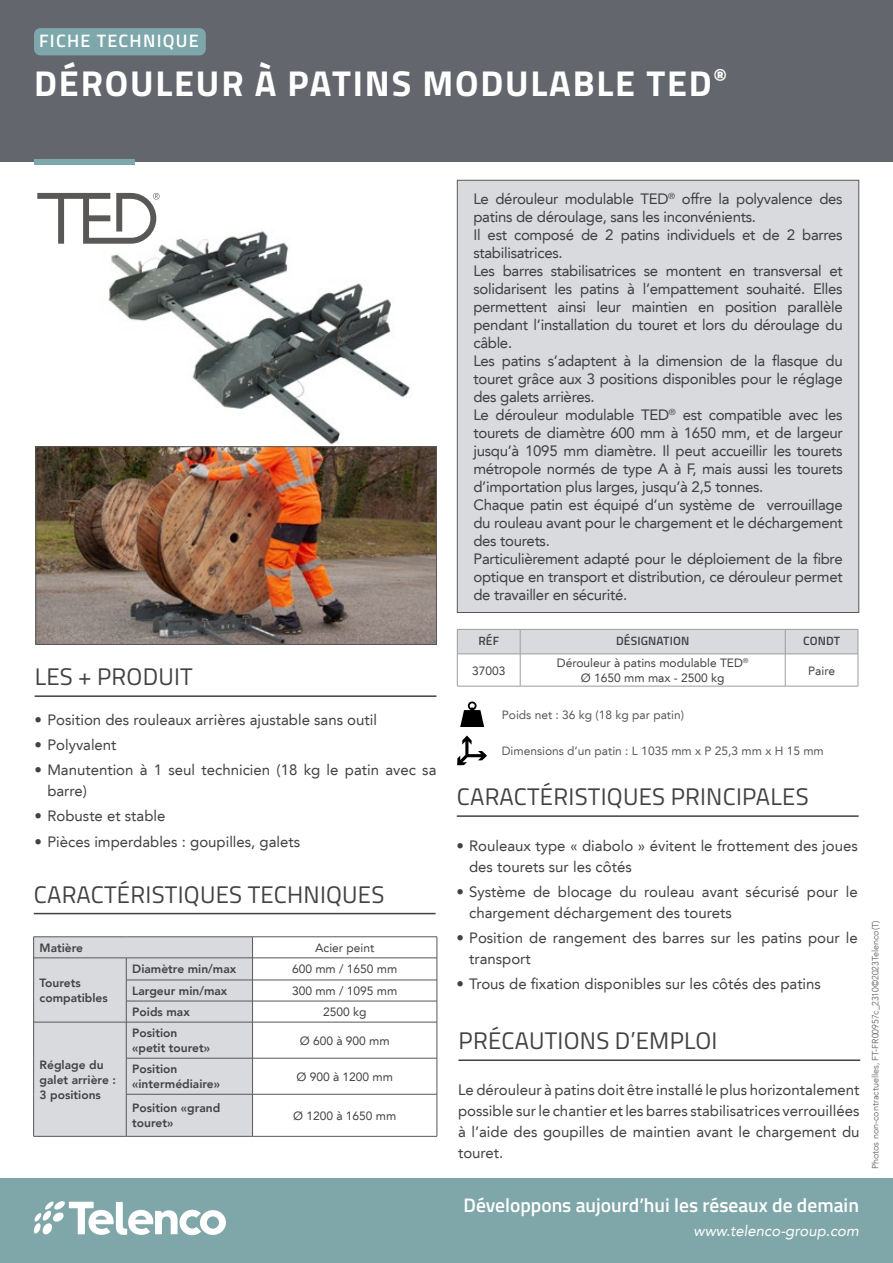
<style>
.page{position:relative;width:893px;height:1263px;background:#fff}
.page>*{position:absolute;margin:0;border:0;box-sizing:border-box;transform-origin:0 0}
.t1{font:700 36px "Titillium Web";letter-spacing:.05em;color:#fff}
.t2{font:24px "Titillium Web";letter-spacing:.01em;color:#434242}
.t3{font:600 19.5px "Titillium Web";color:#fff}
.t4{font:600 18px "Titillium Web";letter-spacing:.07em;color:#fff}
.t5{font:15px/18px "Avenir LT";letter-spacing:-.02em;color:#3f3f3e}
.t6{font:15px/21px "Avenir LT";color:#434242}
.t7{font:italic 15px "Avenir LT";color:#fff}
.t8{font:800 12px/15px "Avenir LT";color:#434242}
.t9{font:12px/14.4px "Avenir LT";color:#434242;text-align:center}
.t10{font:12px "Avenir LT";color:#595857}
.t11{font:600 12px "Titillium Web";letter-spacing:.01em;color:#434242}
.t12{font:300 9px "Avenir LT";color:#595857}
</style>
<div class="page">
<div style="left:0;top:0;width:893px;height:162px;background:#64666d"></div>
<div style="left:34px;top:159px;width:100px;height:5px;background:#7da7aa"></div>
<div style="left:0;top:1178px;width:893px;height:85px;background:#7fa6a9"></div>
<svg style="left:33px;top:1201px;width:193px;height:34px"></svg>
<div style="left:34px;top:28px;width:172px;height:27px;background:#7da7aa;border-radius:6px"></div>
<hr style="left:35px;top:695px;width:401px;height:2px;background:#434242">
<hr style="left:34px;top:913px;width:402px;height:1px;background:#434242">
<div style="left:457px;top:180px;width:402px;height:433px;background:#d8dade"></div>
<hr style="left:34px;top:936px;width:92px;height:1px;background:#595857">
<hr style="left:126px;top:936px;width:127px;height:1px;background:#595857">
<hr style="left:253px;top:936px;width:184px;height:1px;background:#595857">
<hr style="left:253px;top:957px;width:184px;height:1px;background:#595857">
<hr style="left:253px;top:980px;width:184px;height:1px;background:#595857">
<hr style="left:253px;top:1001px;width:184px;height:1px;background:#595857">
<div style="left:33px;top:937px;width:220px;height:199px;background:#d8dade"></div>
<svg style="left:437px;top:937px;width:1px;height:85px"></svg>
<hr style="left:34px;top:1022px;width:92px;height:1px;background:#595857">
<hr style="left:33px;top:1022px;width:1px;height:36px;background:#595857">
<hr style="left:126px;top:1022px;width:127px;height:1px;background:#595857">
<hr style="left:126px;top:1022px;width:1px;height:36px;background:#595857">
<hr style="left:253px;top:1022px;width:184px;height:1px;background:#595857">
<hr style="left:252px;top:1022px;width:1px;height:36px;background:#595857">
<hr style="left:437px;top:1022px;width:1px;height:36px;background:#595857">
<hr style="left:33px;top:1058px;width:1px;height:36px;background:#595857">
<hr style="left:126px;top:1058px;width:127px;height:1px;background:#595857">
<hr style="left:126px;top:1058px;width:1px;height:36px;background:#595857">
<hr style="left:253px;top:1058px;width:184px;height:1px;background:#595857">
<hr style="left:252px;top:1058px;width:1px;height:36px;background:#595857">
<hr style="left:437px;top:1058px;width:1px;height:36px;background:#595857">
<hr style="left:33px;top:1094px;width:1px;height:42px;background:#595857">
<hr style="left:126px;top:1094px;width:127px;height:1px;background:#595857">
<hr style="left:126px;top:1094px;width:1px;height:42px;background:#595857">
<hr style="left:253px;top:1094px;width:184px;height:1px;background:#595857">
<hr style="left:252px;top:1094px;width:1px;height:42px;background:#595857">
<hr style="left:437px;top:1094px;width:1px;height:42px;background:#595857">
<hr style="left:34px;top:1136px;width:92px;height:1px;background:#595857">
<hr style="left:126px;top:1136px;width:127px;height:1px;background:#595857">
<hr style="left:253px;top:1136px;width:184px;height:1px;background:#595857">
<img style="left:108px;top:231px;width:302px;height:214px">
<img style="left:38px;top:448px;width:397px;height:195px">
<div style="left:36px;top:446px;width:401px;height:199px;border:1px solid #595857"></div>
<svg style="left:457px;top:735px;width:30px;height:30px"></svg>
<svg style="left:457px;top:629px;width:402px;height:25px"></svg>
<hr style="left:457px;top:654px;width:63px;height:1px;background:#9d9d9c">
<hr style="left:457px;top:654px;width:1px;height:32px;background:#9d9d9c">
<hr style="left:520px;top:654px;width:265px;height:1px;background:#9d9d9c">
<hr style="left:520px;top:654px;width:1px;height:32px;background:#9d9d9c">
<hr style="left:785px;top:654px;width:73px;height:1px;background:#9d9d9c">
<hr style="left:785px;top:654px;width:1px;height:32px;background:#9d9d9c">
<hr style="left:858px;top:654px;width:1px;height:32px;background:#9d9d9c">
<hr style="left:457px;top:686px;width:63px;height:1px;background:#9d9d9c">
<hr style="left:520px;top:686px;width:265px;height:1px;background:#9d9d9c">
<hr style="left:785px;top:686px;width:73px;height:1px;background:#9d9d9c">
<svg style="left:460px;top:701px;width:24px;height:26px"></svg>
<hr style="left:457px;top:815px;width:402px;height:2px;background:#434242">
<hr style="left:458px;top:1059px;width:402px;height:2px;background:#434242">
<svg style="left:37px;top:193px;width:123px;height:51px"></svg>
<p class="t4" style="left:39px;top:28px;width:161px">FICHE TECHNIQUE</p>
<h1 class="t1" style="left:34px;top:55px;width:694px">DÉROULEUR À PATINS MODULABLE TED<sup>®</sup></h1>
<h2 class="t2" style="left:35px;top:659px;width:160px">LES + PRODUIT</h2>
<p class="t6" style="left:35px;top:709px;width:344px">• Position des rouleaux arrières ajustable sans outil</p>
<p class="t6" style="left:35px;top:734px;width:83px">• Polyvalent</p>
<p class="t6" style="left:47px;top:759px;width:391px;text-indent:-13px">• Manutention à 1 seul technicien (18 kg le patin avec sa barre)</p>
<p class="t6" style="left:35px;top:806px;width:132px">• Robuste et stable</p>
<p class="t6" style="left:35px;top:831px;width:267px">• Pièces imperdables : goupilles, galets</p>
<h2 class="t2" style="left:34px;top:876px;width:352px">CARACTÉRISTIQUES TECHNIQUES</h2>
<p class="t8" style="left:40px;top:940px;width:45px">Matière</p>
<p class="t9" style="left:315px;top:940px;width:61px">Acier peint</p>
<p class="t8" style="left:40px;top:975px;width:70px">Tourets compatibles</p>
<p class="t8" style="left:132px;top:962px;width:106px">Diamètre min/max</p>
<p class="t9" style="left:292px;top:962px;width:107px">600 mm / 1650 mm</p>
<p class="t8" style="left:132px;top:983px;width:97px">Largeur min/max</p>
<p class="t9" style="left:292px;top:984px;width:107px">300 mm / 1095 mm</p>
<p class="t8" style="left:132px;top:1004px;width:59px">Poids max</p>
<p class="t9" style="left:323px;top:1005px;width:45px">2500 kg</p>
<p class="t8" style="left:40px;top:1057px;width:78px">Réglage du galet arrière :<br>3 positions</p>
<p class="t8" style="left:132px;top:1025px;width:79px">Position «petit touret»</p>
<p class="t9" style="left:300px;top:1033px;width:92px">Ø 600 à 900 mm</p>
<p class="t8" style="left:132px;top:1062px;width:89px">Position «intermédiaire»</p>
<p class="t9" style="left:296px;top:1069px;width:98px">Ø 900 à 1200 mm</p>
<p class="t8" style="left:132px;top:1101px;width:89px">Position «grand touret»</p>
<p class="t9" style="left:293px;top:1108px;width:105px">Ø 1200 à 1650 mm</p>
<p class="t5" style="left:473px;top:190px;width:371px">Le dérouleur modulable TED<sup>®</sup> offre la polyvalence des patins de déroulage, sans les inconvénients.<br>Il est composé de 2 patins individuels et de 2 barres stabilisatrices.<br>Les barres stabilisatrices se montent en transversal et solidarisent les patins à l’empattement souhaité. Elles permettent ainsi leur maintien en position parallèle pendant l’installation du touret et lors du déroulage du câble.<br>Les patins s’adaptent à la dimension de la flasque du touret grâce aux 3 positions disponibles pour le réglage des galets arrières.<br>Le dérouleur modulable TED<sup>®</sup> est compatible avec les tourets de diamètre 600 mm à 1650 mm, et de largeur jusqu’à 1095 mm diamètre. Il peut accueillir les tourets métropole normés de type A à F, mais aussi les tourets d’importation plus larges, jusqu’à 2,5 tonnes.<br>Chaque patin est équipé d’un système de verrouillage du rouleau avant pour le chargement et le déchargement des tourets.<br>Particulièrement adapté pour le déploiement de la fibre optique en transport et distribution, ce dérouleur permet de travailler en sécurité.</p>
<p class="t11" style="left:478px;top:632px;width:22px">RÉF</p>
<p class="t11" style="left:616px;top:632px;width:75px">DÉSIGNATION</p>
<p class="t11" style="left:803px;top:632px;width:38px">CONDT</p>
<p class="t9" style="left:472px;top:663px;width:35px">37003</p>
<p class="t9" style="left:557px;top:656px;width:193px">Dérouleur à patins modulable TED<sup>®<br></sup>Ø 1650 mm max - 2500 kg</p>
<p class="t9" style="left:808px;top:663px;width:28px">Paire</p>
<p class="t10" style="left:502px;top:708px;width:184px">Poids net : 36 kg (18 kg par patin)</p>
<p class="t10" style="left:502px;top:744px;width:324px">Dimensions d’un patin : L 1035 mm x P 25,3 mm x H 15 mm</p>
<h2 class="t2" style="left:457px;top:779px;width:353px">CARACTÉRISTIQUES PRINCIPALES</h2>
<p class="t6" style="left:469px;top:835px;width:390px;text-indent:-13px">• Rouleaux type « diabolo » évitent le frottement des joues des tourets sur les côtés</p>
<p class="t6" style="left:469px;top:881px;width:390px;text-indent:-13px">• Système de blocage du rouleau avant sécurisé pour le chargement déchargement des tourets</p>
<p class="t6" style="left:469px;top:927px;width:390px;text-indent:-13px">• Position de rangement des barres sur les patins pour le transport</p>
<p class="t6" style="left:456px;top:974px;width:366px">• Trous de fixation disponibles sur les côtés des patins</p>
<h2 class="t2" style="left:459px;top:1023px;width:260px">PRÉCAUTIONS D’EMPLOI</h2>
<p class="t6" style="left:458px;top:1079px;width:403px;text-align:justify">Le dérouleur à patins doit être installé le plus horizontalement possible sur le chantier et les barres stabilisatrices verrouillées à l’aide des goupilles de maintien avant le chargement du touret.</p>
<h3 class="t3" style="left:463px;top:1191px;width:397px">Développons aujourd’hui les réseaux de demain</h3>
<p class="t7" style="left:693px;top:1222px;width:167px">www.telenco-group.com</p>
<p class="t12" style="left:870px;top:1169px;width:250px;rotate:-90deg">Photos non-contractuelles, FT-FR00957c_2310©2023Telenco(T)</p>
</div>
